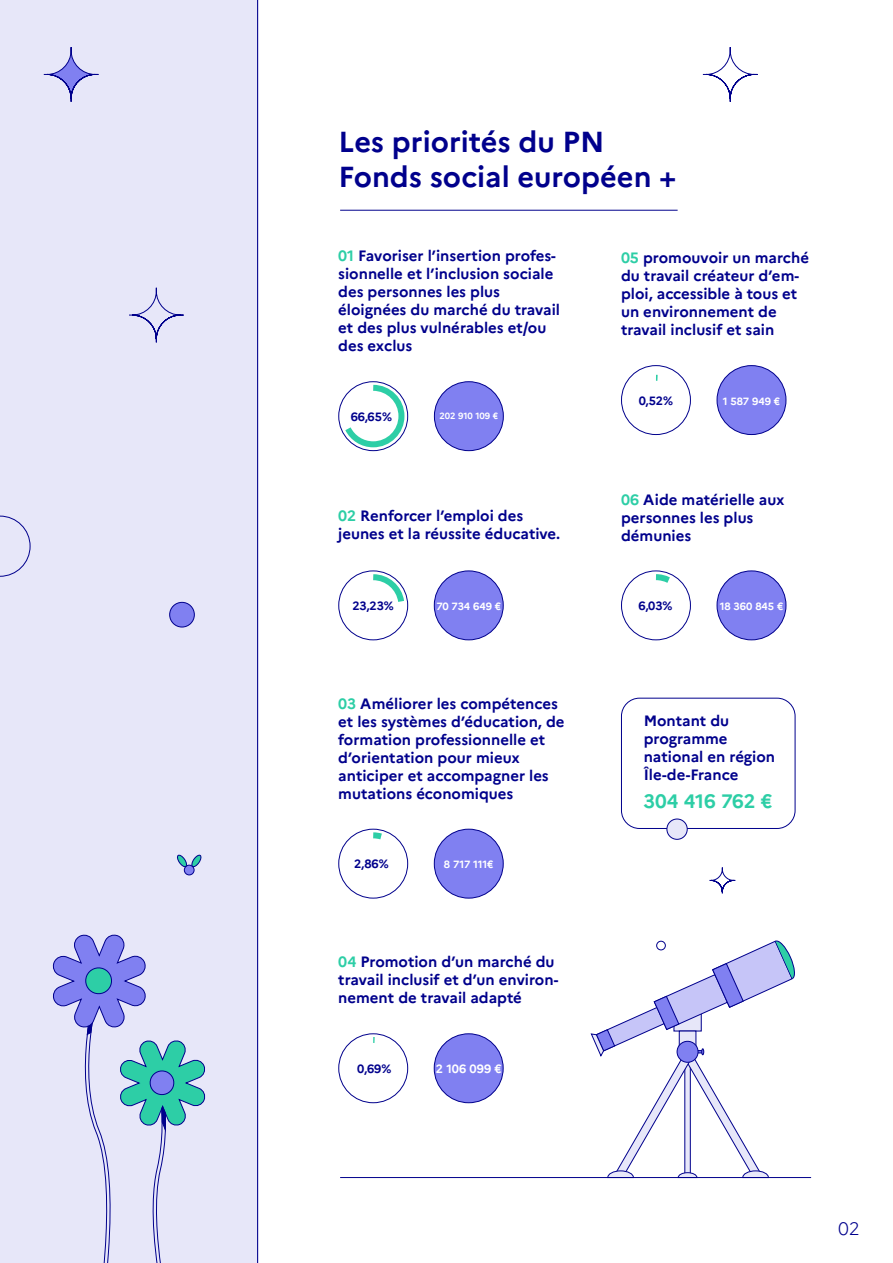
<style>
.page{position:relative;width:893px;height:1263px;background:#fff}
.page>*{position:absolute;margin:0;border:0;box-sizing:border-box;transform-origin:0 0}
.t1{font:700 28.95px/34.7px "Marianne";color:#00008c}
.t2{font:700 19.35px "Marianne";letter-spacing:-.005em;color:#2dcea6}
.t3{font:300 18px "Marianne";color:#00008c}
.t4{font:700 15px/18px "Marianne";color:#00008c}
.t5{font:700 12px "Marianne";letter-spacing:-.01em;color:#00008c}
.t6{font:700 12px "Marianne";color:#fff}
.t7{font:700 10.5px "Marianne";letter-spacing:-.005em;color:#fff}
.t8{font:700 9px "Marianne";color:#fff}
.s1{color:#2dcea6}
</style>
<div class="page">
<div style="left:0;top:0;width:258px;height:1263px;background:#e7e7f9"></div>
<hr style="left:257px;top:0;width:1px;height:1263px;background:#00008c">
<svg style="left:129px;top:287px;width:55px;height:56px"></svg>
<svg style="left:702px;top:47px;width:56px;height:55px"></svg>
<svg style="left:43px;top:47px;width:56px;height:55px"></svg>
<svg style="left:709px;top:867px;width:27px;height:27px"></svg>
<div style="left:621px;top:365px;width:70px;height:70px;border:1px solid #00008c;border-radius:50%"></div>
<div style="left:717px;top:366px;width:69px;height:68px;background:#8080f1;border-radius:50%"></div>
<div style="left:717px;top:365px;width:69px;height:70px;border:1px solid #00008c;border-radius:50%"></div>
<svg style="left:656px;top:374px;width:2px;height:7px"></svg>
<div style="left:621px;top:570px;width:70px;height:70px;border:1px solid #00008c;border-radius:50%"></div>
<div style="left:717px;top:571px;width:69px;height:69px;background:#8080f1;border-radius:50%"></div>
<div style="left:717px;top:570px;width:69px;height:70px;border:1px solid #00008c;border-radius:50%"></div>
<div style="left:434px;top:571px;width:69px;height:69px;background:#8080f1;border-radius:50%"></div>
<div style="left:434px;top:570px;width:70px;height:70px;border:1px solid #00008c;border-radius:50%"></div>
<div style="left:434px;top:829px;width:69px;height:69px;background:#8080f1;border-radius:50%"></div>
<div style="left:434px;top:829px;width:70px;height:69px;border:1px solid #00008c;border-radius:50%"></div>
<svg style="left:367px;top:829px;width:22px;height:11px"></svg>
<div style="left:338px;top:1033px;width:70px;height:70px;border:1px solid #00008c;border-radius:50%"></div>
<div style="left:434px;top:1034px;width:69px;height:69px;background:#8080f1;border-radius:50%"></div>
<div style="left:434px;top:1033px;width:69px;height:70px;border:1px solid #00008c;border-radius:50%"></div>
<svg style="left:367px;top:1034px;width:14px;height:9px"></svg>
<hr style="left:340px;top:210px;width:338px;height:1px;background:#00008c">
<svg style="left:590px;top:940px;width:205px;height:237px"></svg>
<hr style="left:340px;top:1177px;width:471px;height:1px;background:#00008c">
<svg style="left:0;top:516px;width:30px;height:61px"></svg>
<svg style="left:52px;top:934px;width:154px;height:329px"></svg>
<div style="left:184px;top:865px;width:10px;height:10px;background:#8080f1;border-radius:50%"></div>
<div style="left:184px;top:865px;width:10px;height:10px;border:1px solid #00008c;border-radius:50%"></div>
<svg style="left:177px;top:854px;width:25px;height:13px"></svg>
<div style="left:170px;top:602px;width:24px;height:25px;background:#8080f1;border-radius:50%"></div>
<div style="left:169px;top:602px;width:26px;height:25px;border:1px solid #00008c;border-radius:50%"></div>
<svg style="left:367px;top:571px;width:41px;height:37px"></svg>
<div style="left:621px;top:698px;width:174px;height:131px;border:1px solid #00008c;border-radius:18px"></div>
<div style="left:667px;top:819px;width:20px;height:20px;background:#e7e7f9;border-radius:50%"></div>
<div style="left:666px;top:819px;width:22px;height:21px;border:1px solid #00008c;border-radius:50%"></div>
<div style="left:434px;top:382px;width:69px;height:69px;background:#8080f1;border-radius:50%"></div>
<div style="left:434px;top:381px;width:70px;height:70px;border:1px solid #00008c;border-radius:50%"></div>
<svg style="left:340px;top:382px;width:67px;height:68px"></svg>
<svg style="left:650px;top:571px;width:27px;height:12px"></svg>
<h1 class="t1" style="left:339px;top:124px;width:340px">Les priorités du PN<br>Fonds social européen +</h1>
<p class="t4" style="left:338px;top:247px;width:223px"><span class="s1">01</span> Favoriser l’insertion profes&shy;sionnelle et l’inclusion sociale des personnes les plus éloignées du marché du travail et des plus vulnérables et/ou des exclus</p>
<p class="t5" style="left:351px;top:409px;width:43px">66,65%</p>
<p class="t8" style="left:439px;top:411px;width:60px">202 910 109 €</p>
<p class="t4" style="left:338px;top:506px;width:224px"><span class="s1">02</span> Renforcer l’emploi des jeunes et la réussite éducative.</p>
<p class="t5" style="left:353px;top:598px;width:43px">23,23%</p>
<p class="t7" style="left:436px;top:600px;width:66px">70 734 649 €</p>
<p class="t4" style="left:338px;top:695px;width:228px"><span class="s1">03</span> Améliorer les compétences et les systèmes d’éducation, de formation professionnelle et d’orientation pour mieux anticiper et accompagner les mutations économiques</p>
<p class="t5" style="left:354px;top:857px;width:36px">2,86%</p>
<p class="t7" style="left:444px;top:858px;width:51px">8 717 111€</p>
<p class="t4" style="left:338px;top:953px;width:222px"><span class="s1">04</span> Promotion d’un marché du travail inclusif et d’un environ&shy;nement de travail adapté</p>
<p class="t5" style="left:357px;top:1061px;width:36px">0,69%</p>
<p class="t6" style="left:436px;top:1061px;width:67px">2 106 099 €</p>
<p class="t4" style="left:621px;top:248px;width:190px"><span class="s1">05</span> promouvoir un marché du travail créateur d’em&shy;ploi, accessible à tous et un environnement de travail inclusif et sain</p>
<p class="t5" style="left:639px;top:393px;width:36px">0,52%</p>
<p class="t7" style="left:723px;top:395px;width:59px">1 587 949 €</p>
<p class="t4" style="left:621px;top:490px;width:165px"><span class="s1">06</span> Aide matérielle aux personnes les plus démunies</p>
<p class="t5" style="left:639px;top:598px;width:35px">6,03%</p>
<p class="t7" style="left:720px;top:600px;width:65px">18 360 845 €</p>
<p class="t4" style="left:644px;top:712px;width:133px">Montant du programme national en région<br>Île-de-France</p>
<p class="t2" style="left:643px;top:790px;width:130px">304 416 762 €</p>
<p class="t3" style="left:838px;top:1217px;width:23px">02</p>
</div>
